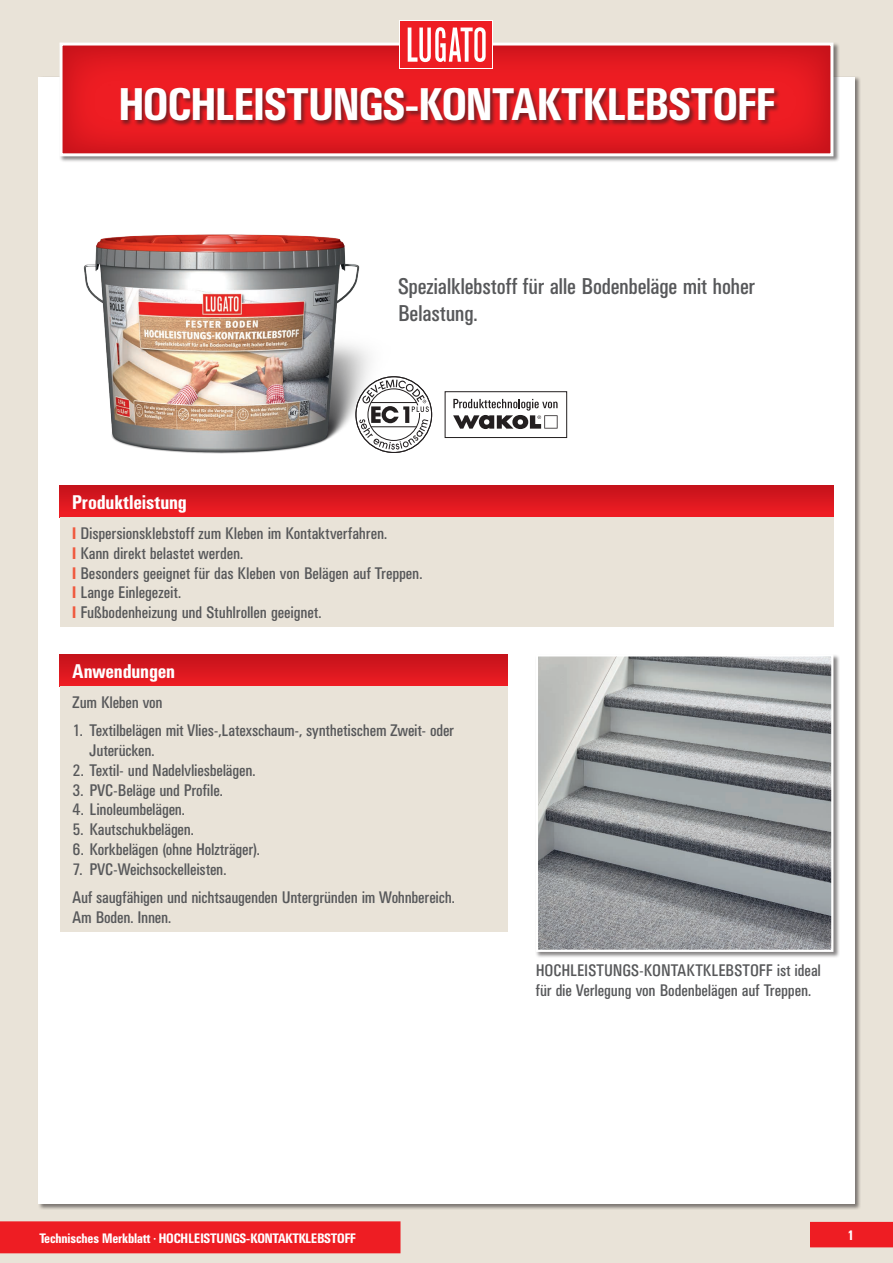
<style>
.page{position:relative;width:893px;height:1263px;background:#e9e3d8}
.page>*{position:absolute;margin:0;border:0;box-sizing:border-box;transform-origin:0 0}
.t1{font:500 condensed 45px "UN11";letter-spacing:.005em;color:#fff}
.t2{font:condensed 22.5px/27px "UN11";letter-spacing:-.005em;color:#57585a}
.t3{font:500 condensed 19.5px "UN11";letter-spacing:.005em;color:#fff}
.t4{font:condensed 16.5px/19.8px "UN11";color:#57585a}
.t5{font:500 condensed 13.5px "UN11";color:#fff}
.s1{font-weight:500;color:#f0593e}
</style>
<div class="page">
<div style="left:38px;top:77px;width:817px;height:1126px;background:#fff"></div>
<div style="left:810px;top:1222px;width:83px;height:25px;background:#ee1d23"></div>
<div style="left:0;top:1221px;width:400px;height:32px;background:#ee1d23"></div>
<div style="left:59px;top:42px;width:781px;height:121px;background:#231f20;opacity:.55"></div>
<svg style="left:60px;top:43px;width:773px;height:113px;background:#e32b31"></svg>
<div style="left:120px;top:88px;width:661px;height:39px;background:#231f20;opacity:.55"></div>
<svg style="left:400px;top:20px;width:93px;height:49px"></svg>
<div style="left:401px;top:21px;width:91px;height:47px;background:#ee1d23"></div>
<svg style="left:408px;top:27px;width:78px;height:35px"></svg>
<div style="left:60px;top:485px;width:773px;height:32px;background:linear-gradient(to bottom,#c3121b,#f01e24)"></div>
<div style="left:60px;top:517px;width:773px;height:110px;background:#e9e3d8"></div>
<div style="left:535px;top:654px;width:305px;height:304px;background:#231f20;opacity:.55"></div>
<img style="left:539px;top:657px;width:291px;height:292px">
<div style="left:536px;top:654px;width:297px;height:298px;border:2px solid #fff"></div>
<div style="left:60px;top:654px;width:447px;height:32px;background:linear-gradient(to bottom,#c3121b,#ed1d23)"></div>
<div style="left:60px;top:686px;width:447px;height:245px;background:#e9e3d8"></div>
<img style="left:83px;top:234px;width:287px;height:220px">
<svg style="left:356px;top:376px;width:76px;height:77px"></svg>
<svg style="left:453px;top:399px;width:105px;height:30px"></svg>
<div style="left:445px;top:391px;width:122px;height:47px;border:1px solid #231f20"></div>
<h1 class="t1" style="left:119px;top:79px;width:657px">HOCHLEISTUNGS-KONTAKTKLEBSTOFF</h1>
<h2 class="t2" style="left:398px;top:273px;width:358px">Spezialklebstoff für alle Bodenbeläge mit hoher<br>Belastung.</h2>
<p class="t3" style="left:72px;top:491px;width:116px">Produktleistung</p>
<p class="t4" style="left:72px;top:523px;width:351px"><span class="s1">I</span> Dispersionsklebstoff zum Kleben im Kontaktverfahren.<br><span class="s1">I</span> Kann direkt belastet werden.<br><span class="s1">I</span> Besonders geeignet für das Kleben von Belägen auf Treppen.<br><span class="s1">I</span> Lange Einlegezeit.<br><span class="s1">I</span> Fußbodenheizung und Stuhlrollen geeignet.</p>
<p class="t3" style="left:73px;top:660px;width:104px">Anwendungen</p>
<p class="t4" style="left:73px;top:692px;width:92px">Zum Kleben von</p>
<p class="t4" style="left:90px;top:720px;width:366px;text-indent:-17px">1. Textilbelägen mit Vlies-,Latexschaum-, synthetischem Zweit- oder<br>Juterücken.</p>
<p class="t4" style="left:73px;top:760px;width:184px">2. Textil- und Nadelvliesbelägen.</p>
<p class="t4" style="left:73px;top:780px;width:152px">3. PVC-Beläge und Profile.</p>
<p class="t4" style="left:73px;top:800px;width:114px">4. Linoleumbelägen.</p>
<p class="t4" style="left:73px;top:819px;width:123px">5. Kautschukbelägen.</p>
<p class="t4" style="left:73px;top:839px;width:189px">6. Korkbelägen (ohne Holzträger).</p>
<p class="t4" style="left:73px;top:855px;width:384px;line-height:28.3px">7. PVC-Weichsockelleisten.<br>Auf saugfähigen und nichtsaugenden Untergründen im Wohnbereich.</p>
<p class="t4" style="left:73px;top:907px;width:100px">Am Boden. Innen.</p>
<p class="t4" style="left:536px;top:960px;width:287px">HOCHLEISTUNGS-KONTAKTKLEBSTOFF ist ideal für die Verlegung von Bodenbelägen auf Treppen.</p>
<p class="t5" style="left:39px;top:1230px;width:318px">Technisches Merkblatt <sup>•</sup> HOCHLEISTUNGS-KONTAKTKLEBSTOFF</p>
<p class="t5" style="left:847px;top:1227px;width:8px">1</p>
</div>
